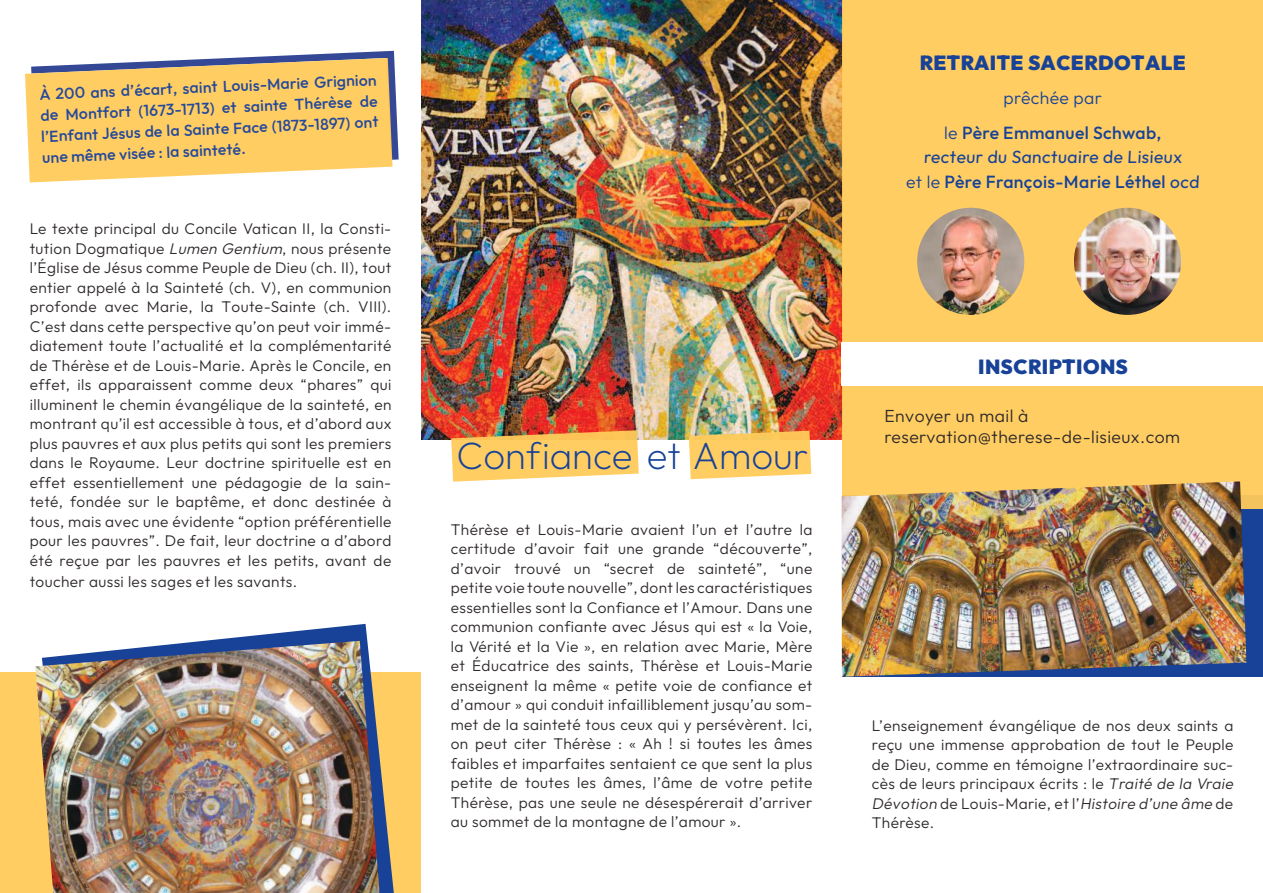
<style>
.page{position:relative;width:1263px;height:893px;background:#fff}
.page>*{position:absolute;margin:0;border:0;box-sizing:border-box;transform-origin:0 0}
.t1{font:100 38.25px "Outfit";color:#174297}
.t2{font:100 20.25px "Outfit";letter-spacing:.02em;color:#174297}
.t3{font:100 17.55px/34.7px "Outfit";letter-spacing:.02em;color:#174297;text-align:center}
.t4{font:100 17.55px/21.8px "Outfit";letter-spacing:.025em;color:#2e292a}
.t5{font:100 15.75px/21.1px "Outfit";color:#25499b;text-align:justify}
.t6{font:100 15.45px/19.5px "Outfit";letter-spacing:.025em;color:#2e292a;text-align:justify}
.s1{font-style:italic}
</style>
<div class="page">
<div style="left:843px;top:495px;width:420px;height:182px;background:#174297"></div>
<img style="left:421px;top:0;width:421px;height:440px">
<svg style="left:230px;top:51px;width:169px;height:109px"></svg>
<svg style="left:25px;top:58px;width:367px;height:124px;background:#f5cb71"></svg>
<svg style="left:451px;top:430px;width:188px;height:52px;background:#f8c56b"></svg>
<svg style="left:689px;top:431px;width:122px;height:48px;background:#fbcd6b"></svg>
<div style="left:842px;top:0;width:421px;height:508px;background:#ffcd62"></div>
<div style="left:841px;top:343px;width:422px;height:43px;background:#fff"></div>
<img style="left:917px;top:208px;width:107px;height:107px;border-radius:54px">
<img style="left:1074px;top:208px;width:107px;height:107px;border-radius:54px">
<div style="left:0;top:672px;width:421px;height:221px;background:#ffcd62"></div>
<svg style="left:203px;top:624px;width:191px;height:269px"></svg>
<img style="left:35px;top:641px;width:345px;height:252px">
<img style="left:841px;top:481px;width:405px;height:196px">
<p class="t5" style="left:39px;top:82px;width:339px;rotate:-2deg">À 200 ans d’écart, saint Louis-Marie Grignion de Montfort (1673-1713) et sainte Thérèse de l’Enfant Jésus de la Sainte Face (1873-1897) ont une même visée : la sainteté.</p>
<p class="t6" style="left:30px;top:219px;width:363px">Le texte principal du Concile Vatican II, la Consti&shy;tution Dogmatique <span class="s1">Lumen Gentium</span>, nous présente l’Église de Jésus comme Peuple de Dieu (ch. II), tout entier appelé à la Sainteté (ch. V), en communion profonde avec Marie, la Toute-Sainte (ch. VIII).<br>C’est dans cette perspective qu’on peut voir immé&shy;diatement toute l’actualité et la complémentarité de Thérèse et de Louis-Marie. Après le Concile, en effet, ils apparaissent comme deux “phares” qui illuminent le chemin évangélique de la sainteté, en montrant qu’il est accessible à tous, et d’abord aux plus pauvres et aux plus petits qui sont les premiers dans le Royaume. Leur doctrine spirituelle est en effet essentiellement une pédagogie de la sain&shy;teté, fondée sur le baptême, et donc destinée à tous, mais avec une évidente “option préférentielle pour les pauvres”. De fait, leur doctrine a d’abord été reçue par les pauvres et les petits, avant de</p>
<p class="t6" style="left:30px;top:572px;width:269px">toucher aussi les sages et les savants.</p>
<h1 class="t1" style="left:457px;top:433px;width:353px">Confiance et Amour</h1>
<p class="t6" style="left:451px;top:520px;width:363px">Thérèse et Louis-Marie avaient l’un et l’autre la certitude d’avoir fait une grande “découverte”, d’avoir trouvé un “secret de sainteté”, “une petite voie toute nouvelle”, dont les caractéristiques essentielles sont la Confiance et l’Amour. Dans une communion confiante avec Jésus qui est « la Voie, la Vérité et la Vie », en relation avec Marie, Mère et Éducatrice des saints, Thérèse et Louis-Marie enseignent la même « petite voie de confiance et d’amour » qui conduit infailliblement jusqu’au som&shy;met de la sainteté tous ceux qui y persévèrent. Ici, on peut citer Thérèse : « Ah ! si toutes les âmes faibles et imparfaites sentaient ce que sent la plus petite de toutes les âmes, l’âme de votre petite Thérèse, pas une seule ne désespérerait d’arriver au sommet de la montagne de l’amour ».</p>
<h2 class="t2" style="left:920px;top:51px;width:268px">RETRAITE SACERDOTALE</h2>
<p class="t3" style="left:944px;top:81px;width:219px">prêchée par<br>le Père Emmanuel Schwab,</p>
<p class="t3" style="left:906px;top:145px;width:296px;line-height:24.3px">recteur du Sanctuaire de Lisieux<br>et le Père François-Marie Léthel ocd</p>
<h2 class="t2" style="left:978px;top:355px;width:151px">INSCRIPTIONS</h2>
<p class="t4" style="left:884px;top:405px;width:297px">Envoyer un mail à reservation@therese-de-lisieux.com</p>
<p class="t6" style="left:872px;top:716px;width:366px;text-align:left">L’enseignement évangélique de nos deux saints a reçu une immense approbation de tout le Peuple de Dieu, comme en témoigne l’extraordinaire suc&shy;cès de leurs principaux écrits : le <span class="s1">Traité de la Vraie Dévotion</span> d e Lo u i s - M a ri e , et l ’ <span class="s1">Histoire d’une âme</span> d e Thérèse.</p>
</div>
